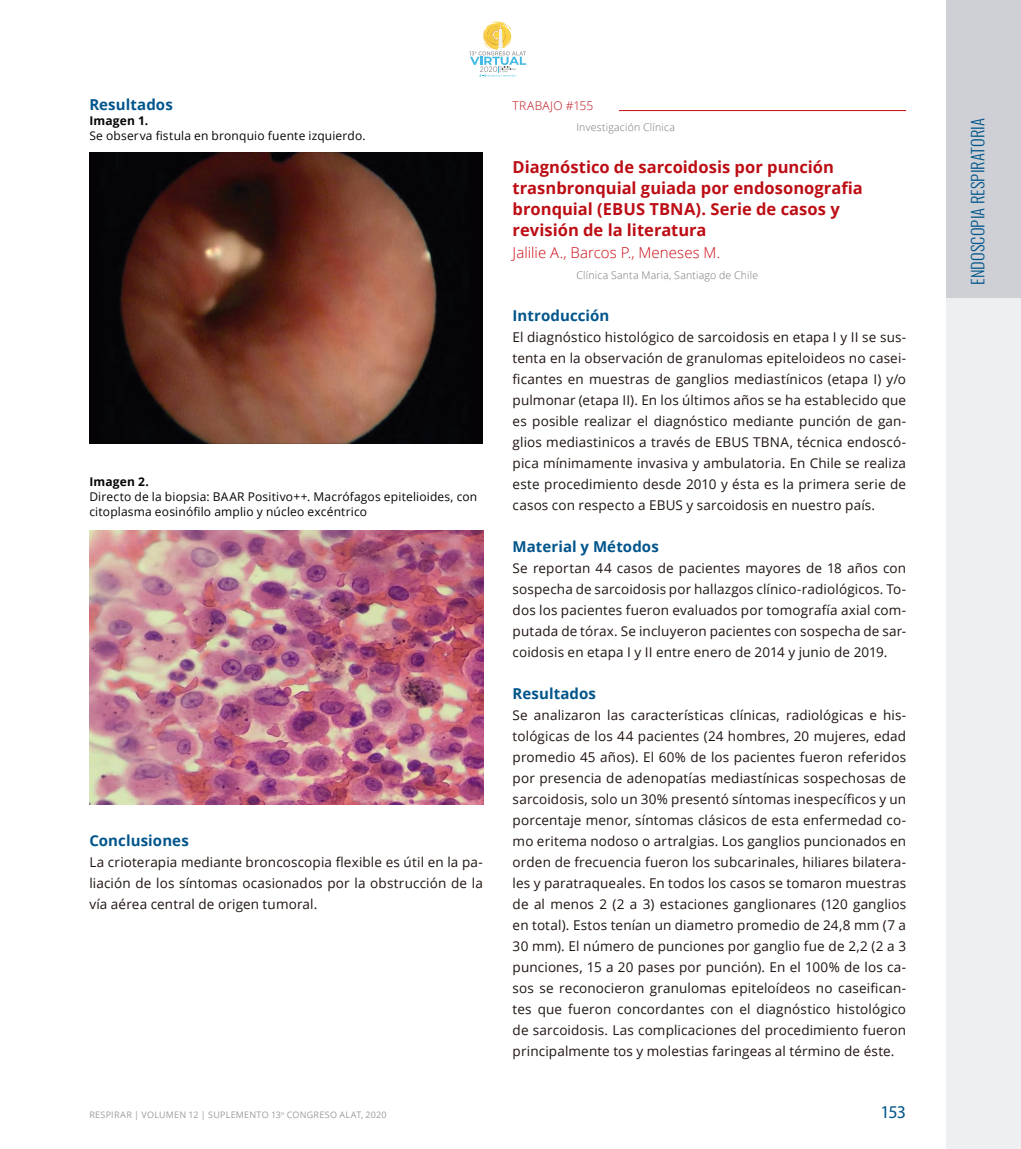
<style>
.page{position:relative;width:1021px;height:1149px;background:#fff}
.page>*{position:absolute;margin:0;border:0;box-sizing:border-box;transform-origin:0 0}
.t1{font:18px "Myriad Pro";color:#00558b}
.sub1{font:700 16.5px/21px "Open Sans";color:#bd0d14}
.t2{font:300 16.5px "Oswald";letter-spacing:.005em;color:#00558b}
.sub2{font:700 15px "Open Sans";letter-spacing:.005em;color:#00558b}
.autores1{font:300 15px "Open Sans";letter-spacing:.005em;color:#cb0912}
.primero_seco{font:13.5px/21px "Open Sans";letter-spacing:.01em;color:#1f1410;text-align:justify}
.tabla{font:12px/15px "Open Sans";letter-spacing:.015em;color:#050406}
.tabla-2{font:700 12px "Open Sans";letter-spacing:.015em;color:#050406}
.Trabajos_tit{font:300 12px "Open Sans";letter-spacing:.03em;color:#bd0d14}
.autores2{font:300 10.5px "Open Sans";letter-spacing:.02em;color:#737377}
.t3{font:9px "Open Sans";letter-spacing:.025em;color:#9d9ba0}
</style>
<div class="page">
<div style="left:945px;top:0;width:75px;height:297px;background:#ced0d5"></div>
<div style="left:945px;top:297px;width:75px;height:851px;background:#eeeff1"></div>
<svg style="left:469px;top:21px;width:57px;height:56px"></svg>
<hr style="left:619px;top:110px;width:287px;height:1px;background:#bd0d14">
<img style="left:89px;top:152px;width:394px;height:291px">
<img style="left:89px;top:530px;width:394px;height:273px">
<p class="sub2" style="left:89px;top:94px;width:85px">Resultados</p>
<p class="tabla-2" style="left:89px;top:112px;width:60px">Imagen 1.</p>
<p class="tabla" style="left:89px;top:128px;width:278px">Se observa fistula en bronquio fuente izquierdo.</p>
<p class="tabla-2" style="left:89px;top:472px;width:61px">Imagen 2.</p>
<p class="tabla" style="left:89px;top:488px;width:389px">Directo de la biopsia: BAAR Positivo++. Macrófagos epitelioides, con citoplasma eosinófilo amplio y núcleo excéntrico</p>
<p class="sub2" style="left:89px;top:829px;width:101px">Conclusiones</p>
<p class="primero_seco" style="left:89px;top:851px;width:395px">La crioterapia mediante broncoscopia flexible es útil en la pa&shy;liación de los síntomas ocasionados por la obstrucción de la vía aérea central de origen tumoral.</p>
<p class="Trabajos_tit" style="left:512px;top:98px;width:82px">TRABAJO #155</p>
<p class="autores2" style="left:576px;top:120px;width:100px">Investigación Clínica</p>
<p class="sub1" style="left:512px;top:156px;width:352px">Diagnóstico de sarcoidosis por punción trasnbronquial guiada por endosonografia bronquial (EBUS TBNA). Serie de casos y revisión de la literatura</p>
<p class="autores1" style="left:512px;top:242px;width:209px">Jalilie A., Barcos P., Meneses M.</p>
<p class="autores2" style="left:576px;top:267px;width:183px">Clínica Santa Maria, Santiago de Chile</p>
<p class="sub2" style="left:512px;top:304px;width:98px">Introducción</p>
<p class="primero_seco" style="left:512px;top:326px;width:395px">El diagnóstico histológico de sarcoidosis en etapa I y II se sus&shy;tenta en la observación de granulomas epiteloideos no casei&shy;ficantes en muestras de ganglios mediastínicos (etapa I) y/o pulmonar (etapa II). En los últimos años se ha establecido que es posible realizar el diagnóstico mediante punción de gan&shy;glios mediastinicos a través de EBUS TBNA, técnica endoscó&shy;pica mínimamente invasiva y ambulatoria. En Chile se realiza este procedimiento desde 2010 y ésta es la primera serie de casos con respecto a EBUS y sarcoidosis en nuestro país.</p>
<p class="sub2" style="left:512px;top:535px;width:148px">Material y Métodos</p>
<p class="primero_seco" style="left:512px;top:557px;width:395px">Se reportan 44 casos de pacientes mayores de 18 años con sospecha de sarcoidosis por hallazgos clínico-radiológicos. To&shy;dos los pacientes fueron evaluados por tomografía axial com&shy;putada de tórax. Se incluyeron pacientes con sospecha de sar&shy;coidosis en etapa I y II entre enero de 2014 y junio de 2019.</p>
<p class="sub2" style="left:512px;top:682px;width:85px">Resultados</p>
<p class="primero_seco" style="left:512px;top:704px;width:395px">Se analizaron las características clínicas, radiológicas e his&shy;tológicas de los 44 pacientes (24 hombres, 20 mujeres, edad promedio 45 años). El 60% de los pacientes fueron referidos por presencia de adenopatías mediastínicas sospechosas de sarcoidosis, solo un 30% presentó síntomas inespecíficos y un porcentaje menor, síntomas clásicos de esta enfermedad co&shy;mo eritema nodoso o artralgias. Los ganglios puncionados en orden de frecuencia fueron los subcarinales, hiliares bilatera&shy;les y paratraqueales. En todos los casos se tomaron muestras de al menos 2 (2 a 3) estaciones ganglionares (120 ganglios en total). Estos tenían un diametro promedio de 24,8 mm (7 a 30 mm). El número de punciones por ganglio fue de 2,2 (2 a 3 punciones, 15 a 20 pases por punción). En el 100% de los ca&shy;sos se reconocieron granulomas epiteloídeos no caseifican&shy;tes que fueron concordantes con el diagnóstico histológico de sarcoidosis. Las complicaciones del procedimiento fueron principalmente tos y molestias faringeas al término de éste.</p>
<p class="t3" style="left:89px;top:1108px;width:299px">RESPIRAR | VOLUMEN 12 | SUPLEMENTO 13<sup>o</sup> CONGRESO ALAT, 2020</p>
<h1 class="t1" style="left:880px;top:1100px;width:27px">153</h1>
<p class="t2" style="left:966px;top:285px;width:168px;rotate:-90deg">ENDOSCOPIA RESPIRATORIA</p>
</div>
